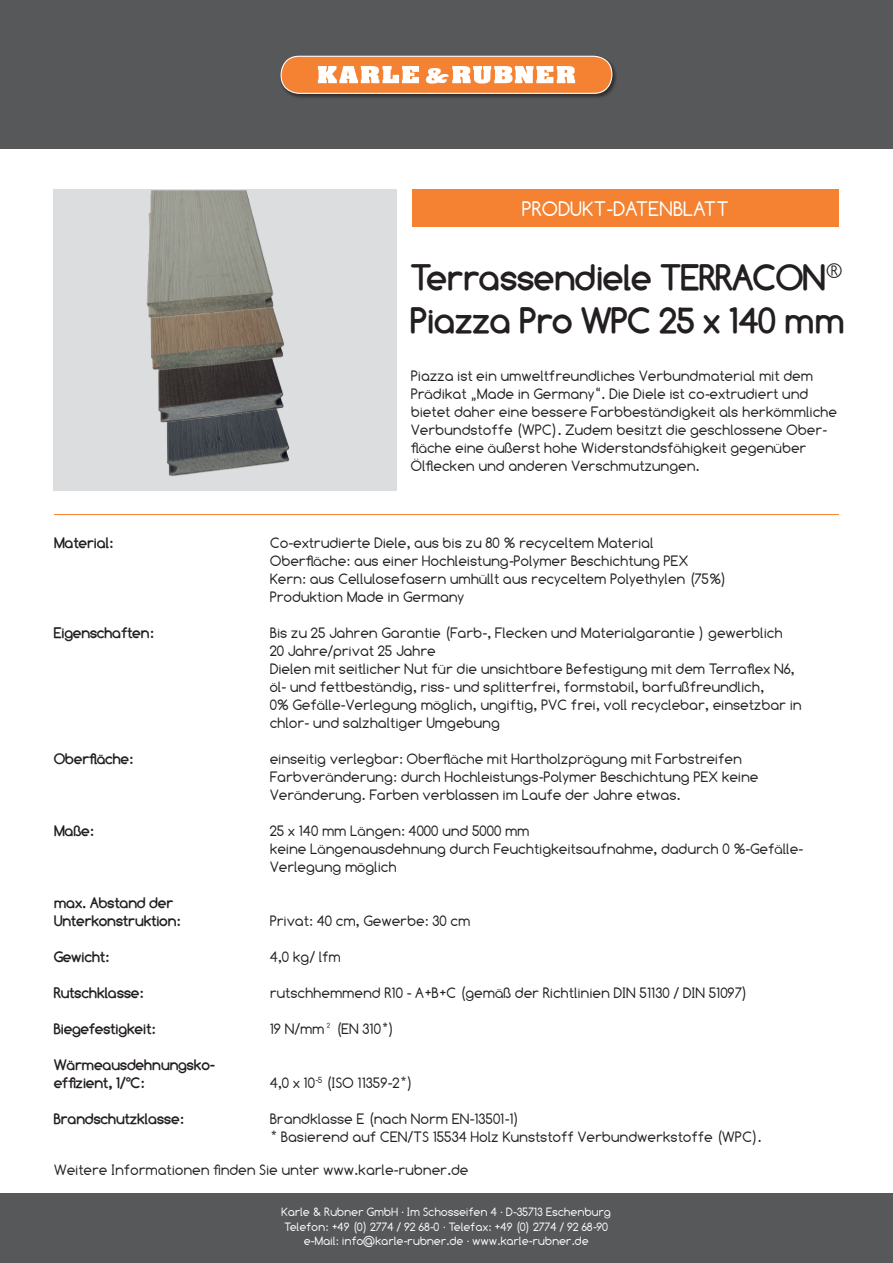
<style>
.page{position:relative;width:893px;height:1263px;background:#fff}
.page>*{position:absolute;margin:0;border:0;box-sizing:border-box;transform-origin:0 0}
.t1{font:700 36px "Comfortaa";color:#231f20}
.t2{font:21px "Comfortaa";color:#fff}
.t3{font:15px/18px "Comfortaa";color:#231f20}
.t4{font:700 15px "Comfortaa";color:#231f20}
.t5{font:12px/14.4px "Comfortaa";color:#fff;text-align:center}
</style>
<div class="page">
<div style="left:0;top:0;width:893px;height:149px;background:#57585a"></div>
<div style="left:413px;top:190px;width:426px;height:37px;background:#f48232"></div>
<div style="left:280px;top:55px;width:337px;height:44px;background:#231f20;opacity:.75"></div>
<div style="left:281px;top:56px;width:331px;height:37px;background:#f48232;border-radius:18px"></div>
<div style="left:281px;top:56px;width:331px;height:38px;border:1px solid #fff;border-radius:18px"></div>
<svg style="left:318px;top:66px;width:101px;height:17px"></svg>
<svg style="left:426px;top:66px;width:149px;height:18px"></svg>
<hr style="left:54px;top:514px;width:785px;height:1px;background:#f48232">
<div style="left:53px;top:189px;width:344px;height:302px;background:#dcdddf"></div>
<img style="left:167px;top:460px;width:122px;height:17px">
<img style="left:158px;top:406px;width:132px;height:54px">
<img style="left:152px;top:360px;width:132px;height:46px">
<img style="left:146px;top:190px;width:138px;height:170px">
<div style="left:0;top:1193px;width:893px;height:70px;background:#57585a"></div>
<p class="t2" style="left:522px;top:197px;width:209px">PRODUKT-DATENBLATT</p>
<p class="t1" style="left:411px;top:257px;width:433px">Terrassendiele TERRACON<sup>®</sup></p>
<p class="t1" style="left:411px;top:300px;width:436px">Piazza Pro WPC 25 x 140 mm</p>
<p class="t3" style="left:411px;top:367px;width:428px">Piazza ist ein umweltfreundliches Verbundmaterial mit dem Prädikat „Made in Germany“. Die Diele ist co-extrudiert und bietet daher eine bessere Farbbeständigkeit als herkömmliche Verbundstoffe (WPC). Zudem besitzt die geschlossene Ober&shy;fläche eine äußerst hohe Widerstandsfähigkeit gegenüber Ölflecken und anderen Verschmutzungen.</p>
<p class="t4" style="left:54px;top:534px;width:61px">Material:</p>
<p class="t3" style="left:270px;top:534px;width:385px">Co-extrudierte Diele, aus bis zu 80 % recyceltem Material</p>
<p class="t3" style="left:270px;top:552px;width:420px">Oberfläche: aus einer Hochleistung-Polymer Beschichtung PEX</p>
<p class="t3" style="left:270px;top:570px;width:458px">Kern: aus Cellulosefasern umhüllt aus recyceltem Polyethylen (75%)</p>
<p class="t3" style="left:270px;top:588px;width:196px">Produktion Made in Germany</p>
<p class="t4" style="left:54px;top:624px;width:101px">Eigenschaften:</p>
<p class="t3" style="left:270px;top:624px;width:514px">Bis zu 25 Jahren Garantie (Farb-, Flecken und Materialgarantie ) gewerblich</p>
<p class="t3" style="left:270px;top:642px;width:168px">20 Jahre/privat 25 Jahre</p>
<p class="t3" style="left:270px;top:660px;width:526px">Dielen mit seitlicher Nut für die unsichtbare Befestigung mit dem Terraflex N6,</p>
<p class="t3" style="left:270px;top:678px;width:496px">öl- und fettbeständig, riss- und splitterfrei, formstabil, barfußfreundlich,</p>
<p class="t3" style="left:270px;top:696px;width:533px">0% Gefälle-Verlegung möglich, ungiftig, PVC frei, voll recyclebar, einsetzbar in</p>
<p class="t3" style="left:270px;top:714px;width:232px">chlor- und salzhaltiger Umgebung</p>
<p class="t4" style="left:54px;top:750px;width:81px">Oberfläche:</p>
<p class="t3" style="left:270px;top:750px;width:474px">einseitig verlegbar: Oberfläche mit Hartholzprägung mit Farbstreifen</p>
<p class="t3" style="left:270px;top:768px;width:490px">Farbveränderung: durch Hochleistungs-Polymer Beschichtung PEX keine</p>
<p class="t3" style="left:270px;top:786px;width:412px">Veränderung. Farben verblassen im Laufe der Jahre etwas.</p>
<p class="t4" style="left:54px;top:822px;width:41px">Maße:</p>
<p class="t3" style="left:270px;top:822px;width:261px">25 x 140 mm Längen: 4000 und 5000 mm</p>
<p class="t3" style="left:270px;top:840px;width:535px">keine Längenausdehnung durch Feuchtigkeitsaufnahme, dadurch 0 %-Gefälle-<br>Verlegung möglich</p>
<p class="t4" style="left:54px;top:894px;width:121px">max. Abstand der</p>
<p class="t4" style="left:54px;top:912px;width:128px">Unterkonstruktion:</p>
<p class="t3" style="left:270px;top:912px;width:202px">Privat: 40 cm, Gewerbe: 30 cm</p>
<p class="t4" style="left:54px;top:948px;width:57px">Gewicht:</p>
<p class="t3" style="left:270px;top:948px;width:73px">4,0 kg/ lfm</p>
<p class="t4" style="left:54px;top:984px;width:91px">Rutschklasse:</p>
<p class="t3" style="left:270px;top:984px;width:479px">rutschhemmend R10 - A+B+C (gemäß der Richtlinien DIN 51130 / DIN 51097)</p>
<p class="t4" style="left:54px;top:1020px;width:103px">Biegefestigkeit:</p>
<p class="t3" style="left:270px;top:1020px;width:126px">19 N/mm² (EN 310*)</p>
<p class="t4" style="left:54px;top:1056px;width:162px">Wärmeausdehnungsko-</p>
<p class="t4" style="left:54px;top:1074px;width:92px">effizient, 1/°C:</p>
<p class="t3" style="left:270px;top:1074px;width:144px">4,0 x 10<sup>-5</sup> (ISO 11359-2*)</p>
<p class="t4" style="left:54px;top:1110px;width:131px">Brandschutzklasse:</p>
<p class="t3" style="left:270px;top:1110px;width:493px">Brandklasse E (nach Norm EN-13501-1)<br>* Basierend auf CEN/TS 15534 Holz Kunststoff Verbundwerkstoffe (WPC).</p>
<p class="t3" style="left:54px;top:1160px;width:416px">Weitere Informationen finden Sie unter www.karle-rubner.de</p>
<p class="t5" style="left:282px;top:1205px;width:331px">Karle &amp; Rubner GmbH · Im Schosseifen 4 · D-35713 Eschenburg<br>Telefon: +49 (0) 2774 / 92 68-0 · Telefax: +49 (0) 2774 / 92 68-90 e-Mail: info@karle-rubner.de · www.karle-rubner.de</p>
</div>
